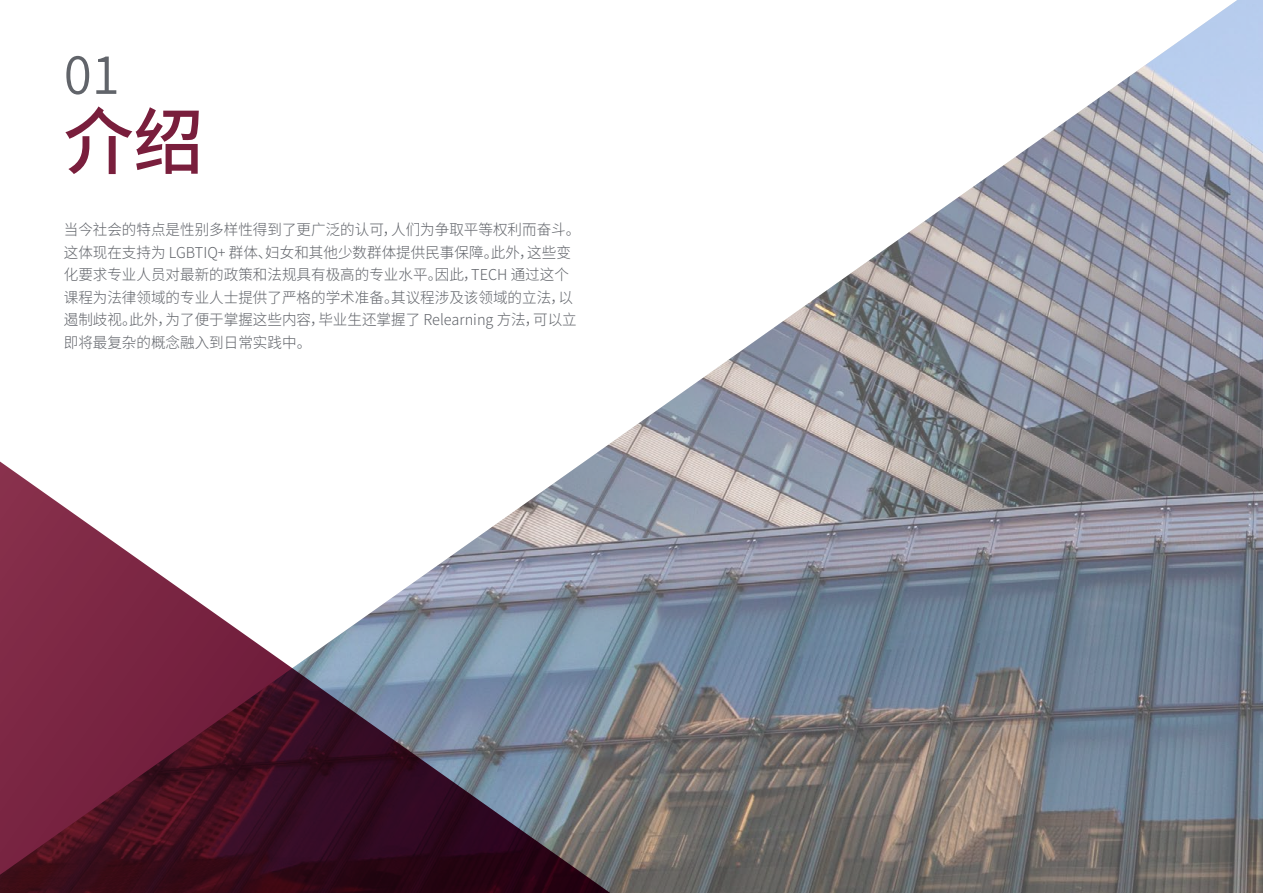
<style>
.page{position:relative;width:1263px;height:893px;background:#fff}
.page>*{position:absolute;margin:0;border:0;box-sizing:border-box;transform-origin:0 0}
.t1{font:500 72px "Source Han Sans CN";color:#791e3c}
.t2{font:52.5px "Source Han Sans CN";color:#61646a}
.t3{font:300 15px/22.5px "Source Han Sans CN";color:#61646a}
</style>
<div class="page">
<img style="left:606px;top:0;width:657px;height:893px">
<svg style="left:0;top:446px;width:640px;height:447px"></svg>
<h2 class="t2" style="left:64px;top:45px;width:57px">01</h2>
<h1 class="t1" style="left:64px;top:101px;width:141px">介绍</h1>
<p class="t3" style="left:64px;top:219px;width:518px">当今社会的特点是性别多样性得到了更广泛的认可，人们为争取平等权利而奋斗。这体现在支持为 LGBTIQ+ 群体、妇女和其他少数群体提供民事保障。此外，这些变化要求专业人员对最新的政策和法规具有极高的专业水平。因此，TECH 通过这个课程为法律领域的专业人士提供了严格的学术准备。其议程涉及该领域的立法，以遏制歧视。此外，为了便于掌握这些内容，毕业生还掌握了 Relearning 方法，可以立即将最复杂的概念融入到日常实践中。</p>
</div>
